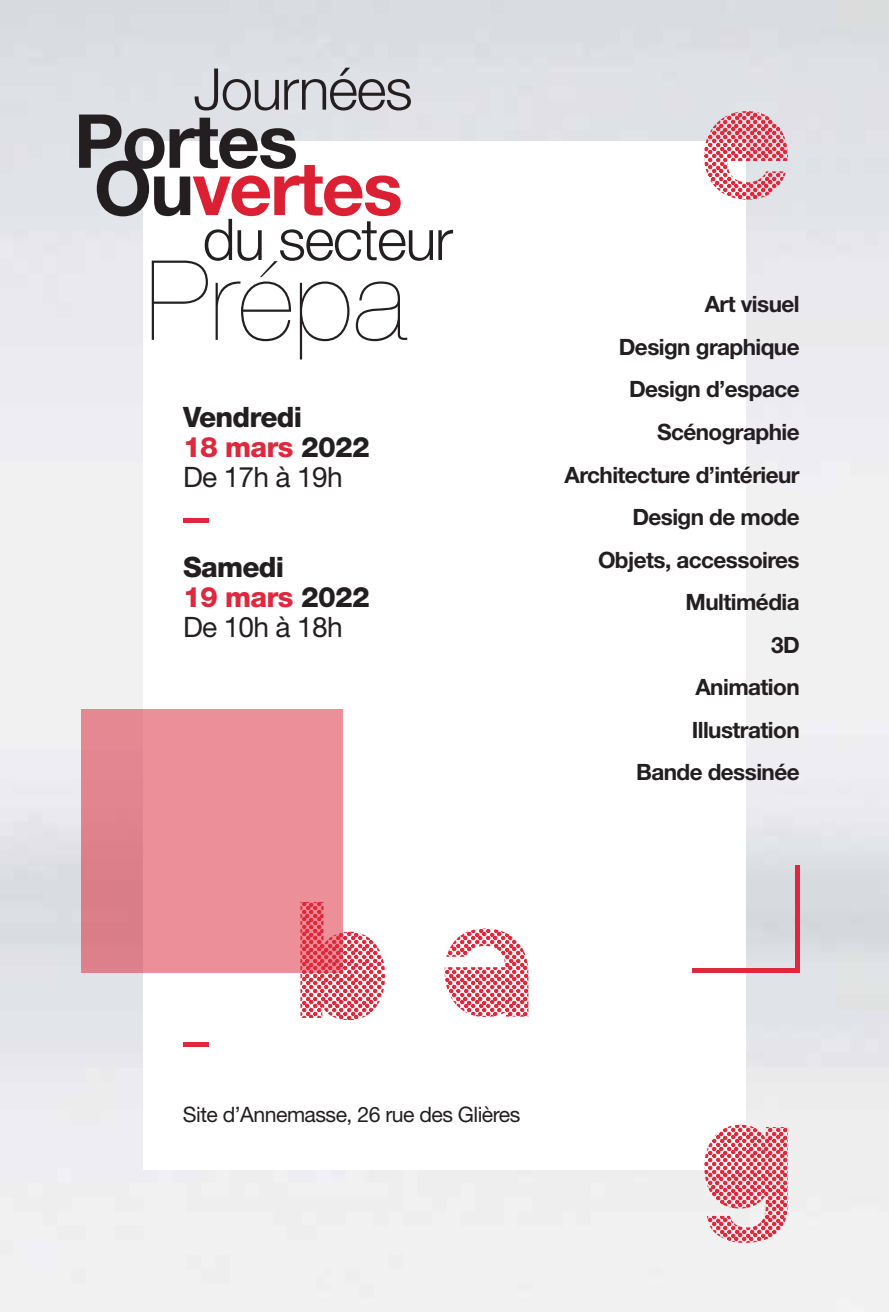
<style>
.page{position:relative;width:889px;height:1312px;background:#fff}
.page>*{position:absolute;margin:0;border:0;box-sizing:border-box;transform-origin:0 0}
.t1{font:200 111px "Helvetica Neue LT Std";color:#231f20}
.t2{font:700 74.5px "Helvetica Neue LT Std";letter-spacing:-.025em;color:#da2032}
.t3{font:700 74.5px "Helvetica Neue LT Std";letter-spacing:-.025em;color:#231f20}
.t4{font:300 57.5px "Helvetica Neue LT Std";letter-spacing:-.025em;color:#231f20}
.t5{font:800 28px/29.8px "Helvetica Neue LT Std";letter-spacing:-.025em;color:#231f20}
.t6{font:700 22.5px/42.5px "Helvetica Neue LT Std";letter-spacing:-.025em;color:#231f20;text-align:right}
.t7{font:21.25px "Helvetica Neue LT Std";letter-spacing:-.025em;color:#231f20}
.s1{color:#231f20}
.s2{color:#df283c}
.s3{font-weight:400}
</style>
<div class="page">
<img style="left:0;top:0;width:888px;height:1311px">
<div style="left:143px;top:142px;width:602px;height:1027px;background:#fff"></div>
<div style="left:81px;top:709px;width:261px;height:263px;background:linear-gradient(to right,#e28590,#f0939b)"></div>
<svg style="left:704px;top:111px;width:85px;height:89px"></svg>
<svg style="left:300px;top:901px;width:85px;height:118px"></svg>
<svg style="left:444px;top:928px;width:84px;height:88px"></svg>
<svg style="left:704px;top:1124px;width:83px;height:118px"></svg>
<hr style="left:183px;top:518px;width:26px;height:4px;background:#df283c">
<div style="left:183px;top:1041px;width:26px;height:5px;background:#df283c"></div>
<div style="left:794px;top:865px;width:5px;height:107px;background:#df283c"></div>
<div style="left:692px;top:967px;width:107px;height:5px;background:#df283c"></div>
<h3 class="t4" style="left:193px;top:54px;width:221px">Journées</h3>
<h2 class="t3" style="left:74px;top:95px;width:225px">Portes</h2>
<h2 class="t2" style="left:94px;top:142px;width:310px"><span class="s1">Ou</span>vertes</h2>
<h3 class="t4" style="left:202px;top:204px;width:252px">du secteur</h3>
<h1 class="t1" style="left:146px;top:236px;width:262px">Prépa</h1>
<p class="t5" style="left:183px;top:402px;width:188px">Vendredi<br><span class="s2">18 mars</span> 2022<br><span class="s3">De 17h à 19h</span></p>
<p class="t5" style="left:183px;top:552px;width:188px">Samedi<br><span class="s2">19 mars</span> 2022<br><span class="s3">De 10h à 18h</span></p>
<p class="t6" style="left:564px;top:282px;width:236px">Art visuel<br>Design graphique<br>Design d’espace<br>Scénographie<br>Architecture d’intérieur<br>Design de mode<br>Objets, accessoires<br>Multimédia<br>3D<br>Animation<br>Illustration<br>Bande dessinée</p>
<p class="t7" style="left:183px;top:1101px;width:339px">Site d’Annemasse, 26 rue des Glières</p>
</div>
